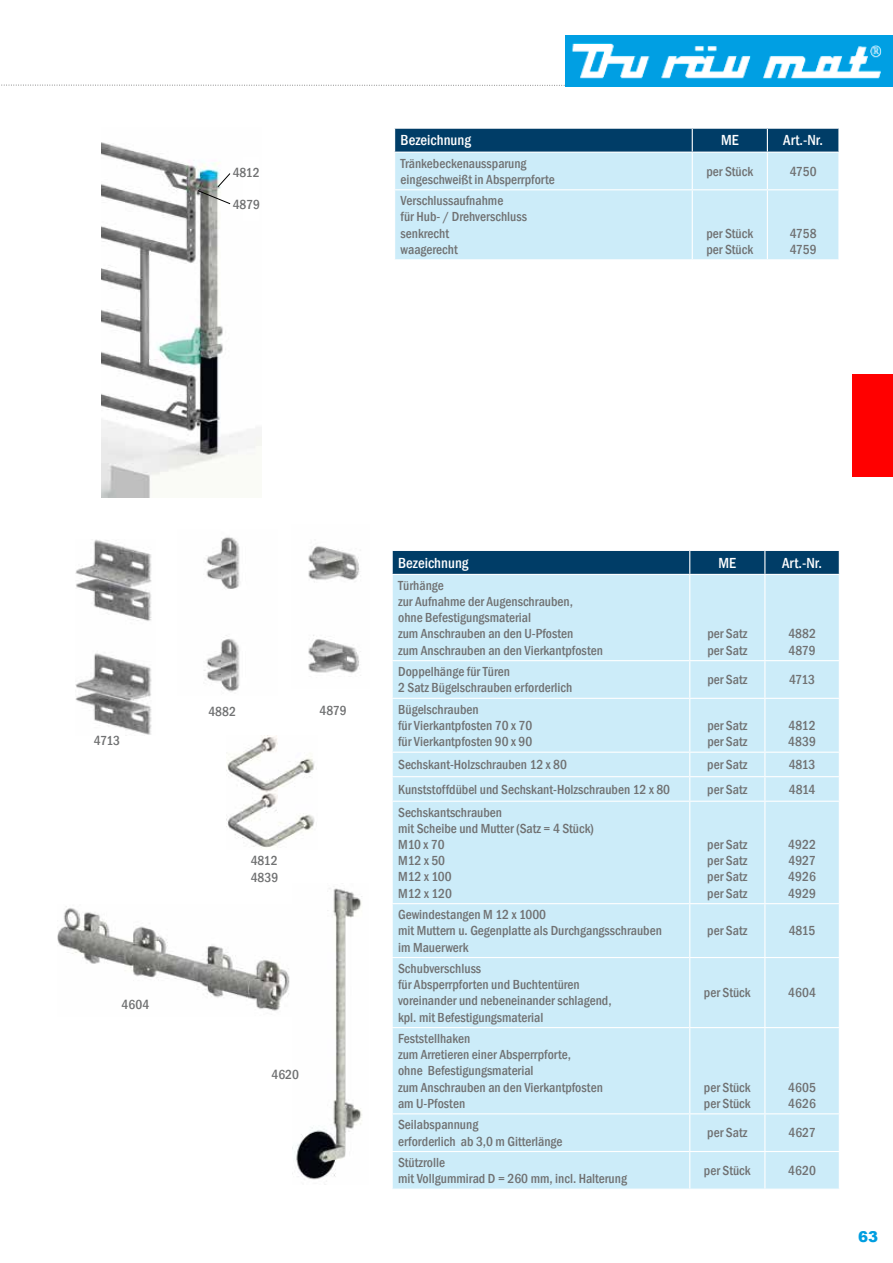
<style>
.page{position:relative;width:893px;height:1263px;background:#fff}
.page>*{position:absolute;margin:0;border:0;box-sizing:border-box;transform-origin:0 0}
.t1{font:500 condensed 15px "Franklin Gothic";color:#fff}
.t2{font:900 15px "Arial";color:#009ee0}
.t3{font:500 condensed 13.5px/16.2px "Franklin Gothic";color:#707172}
</style>
<div class="page">
<div style="left:852px;top:374px;width:41px;height:102px;background:#f00"></div>
<svg style="left:1px;top:85px;width:564px;height:1px"></svg>
<img style="left:565px;top:36px;width:328px;height:50px">
<div style="left:393px;top:575px;width:446px;height:613px;background:#ccecf9"></div>
<hr style="left:689px;top:575px;width:1px;height:85px;background:#fff">
<hr style="left:764px;top:575px;width:1px;height:85px;background:#fff">
<hr style="left:392px;top:660px;width:298px;height:1px;background:#fff">
<hr style="left:690px;top:660px;width:75px;height:1px;background:#fff">
<hr style="left:689px;top:661px;width:1px;height:37px;background:#fff">
<hr style="left:765px;top:660px;width:75px;height:1px;background:#fff">
<hr style="left:764px;top:661px;width:1px;height:37px;background:#fff">
<hr style="left:392px;top:698px;width:298px;height:1px;background:#fff">
<hr style="left:690px;top:698px;width:75px;height:1px;background:#fff">
<hr style="left:689px;top:699px;width:1px;height:53px;background:#fff">
<hr style="left:765px;top:698px;width:75px;height:1px;background:#fff">
<hr style="left:764px;top:699px;width:1px;height:53px;background:#fff">
<hr style="left:392px;top:752px;width:298px;height:1px;background:#fff">
<hr style="left:690px;top:752px;width:75px;height:1px;background:#fff">
<hr style="left:765px;top:752px;width:75px;height:1px;background:#fff">
<hr style="left:392px;top:776px;width:298px;height:1px;background:#fff">
<hr style="left:690px;top:776px;width:75px;height:1px;background:#fff">
<svg style="left:689px;top:753px;width:1px;height:48px"></svg>
<hr style="left:765px;top:776px;width:75px;height:1px;background:#fff">
<svg style="left:764px;top:753px;width:1px;height:48px"></svg>
<hr style="left:392px;top:801px;width:298px;height:1px;background:#fff">
<hr style="left:690px;top:801px;width:75px;height:1px;background:#fff">
<hr style="left:689px;top:802px;width:1px;height:101px;background:#fff">
<hr style="left:765px;top:801px;width:75px;height:1px;background:#fff">
<hr style="left:764px;top:802px;width:1px;height:101px;background:#fff">
<hr style="left:392px;top:903px;width:298px;height:1px;background:#fff">
<hr style="left:690px;top:903px;width:75px;height:1px;background:#fff">
<hr style="left:689px;top:904px;width:1px;height:53px;background:#fff">
<hr style="left:765px;top:903px;width:75px;height:1px;background:#fff">
<hr style="left:764px;top:904px;width:1px;height:53px;background:#fff">
<hr style="left:392px;top:957px;width:298px;height:1px;background:#fff">
<hr style="left:690px;top:957px;width:75px;height:1px;background:#fff">
<hr style="left:689px;top:958px;width:1px;height:69px;background:#fff">
<hr style="left:765px;top:957px;width:75px;height:1px;background:#fff">
<hr style="left:764px;top:958px;width:1px;height:69px;background:#fff">
<hr style="left:392px;top:1027px;width:298px;height:1px;background:#fff">
<hr style="left:690px;top:1027px;width:75px;height:1px;background:#fff">
<hr style="left:689px;top:1028px;width:1px;height:85px;background:#fff">
<hr style="left:765px;top:1027px;width:75px;height:1px;background:#fff">
<hr style="left:764px;top:1028px;width:1px;height:85px;background:#fff">
<hr style="left:392px;top:1113px;width:298px;height:1px;background:#fff">
<hr style="left:690px;top:1113px;width:75px;height:1px;background:#fff">
<hr style="left:689px;top:1114px;width:1px;height:37px;background:#fff">
<hr style="left:765px;top:1113px;width:75px;height:1px;background:#fff">
<hr style="left:764px;top:1114px;width:1px;height:37px;background:#fff">
<hr style="left:392px;top:1151px;width:298px;height:1px;background:#fff">
<hr style="left:690px;top:1151px;width:75px;height:1px;background:#fff">
<hr style="left:689px;top:1152px;width:1px;height:36px;background:#fff">
<hr style="left:765px;top:1151px;width:75px;height:1px;background:#fff">
<hr style="left:764px;top:1152px;width:1px;height:36px;background:#fff">
<svg style="left:392px;top:550px;width:448px;height:24px;background:#0a456d"></svg>
<hr style="left:690px;top:550px;width:75px;height:1px;background:#fff">
<hr style="left:765px;top:550px;width:75px;height:1px;background:#fff">
<svg style="left:392px;top:753px;width:1px;height:48px"></svg>
<div style="left:395px;top:153px;width:443px;height:106px;background:#ccecf9"></div>
<hr style="left:692px;top:153px;width:1px;height:36px;background:#fff">
<hr style="left:767px;top:153px;width:1px;height:36px;background:#fff">
<hr style="left:394px;top:189px;width:298px;height:1px;background:#fff">
<hr style="left:692px;top:189px;width:75px;height:1px;background:#fff">
<hr style="left:692px;top:190px;width:1px;height:69px;background:#fff">
<hr style="left:767px;top:189px;width:72px;height:1px;background:#fff">
<hr style="left:767px;top:190px;width:1px;height:69px;background:#fff">
<svg style="left:394px;top:128px;width:445px;height:24px;background:#0b466e"></svg>
<hr style="left:692px;top:128px;width:75px;height:1px;background:#fff">
<hr style="left:767px;top:128px;width:72px;height:1px;background:#fff">
<img style="left:101px;top:142px;width:160px;height:355px">
<div style="left:242px;top:156px;width:17px;height:66px;background:#fff"></div>
<svg style="left:197px;top:172px;width:34px;height:33px"></svg>
<img style="left:308px;top:546px;width:53px;height:130px">
<img style="left:227px;top:736px;width:88px;height:112px">
<img style="left:57px;top:906px;width:233px;height:105px">
<img style="left:292px;top:888px;width:70px;height:294px">
<img style="left:75px;top:540px;width:77px;height:195px">
<img style="left:204px;top:537px;width:36px;height:155px">
<p class="t3" style="left:233px;top:164px;width:28px">4812</p>
<p class="t3" style="left:233px;top:197px;width:29px">4879</p>
<p class="t1" style="left:401px;top:131px;width:72px">Bezeichnung</p>
<p class="t1" style="left:721px;top:131px;width:19px">ME</p>
<p class="t1" style="left:783px;top:131px;width:41px">Art.-Nr.</p>
<p class="t3" style="left:401px;top:155px;width:156px">Tränkebeckenaussparung eingeschweißt in Absperrpforte</p>
<p class="t3" style="left:706px;top:163px;width:48px">per Stück</p>
<p class="t3" style="left:790px;top:163px;width:28px">4750</p>
<p class="t3" style="left:401px;top:193px;width:128px">Verschlussaufnahme<br>für Hub- / Drehverschluss senkrecht<br>waagerecht</p>
<p class="t3" style="left:706px;top:225px;width:48px">per Stück per Stück</p>
<p class="t3" style="left:790px;top:225px;width:28px">4758<br>4759</p>
<p class="t3" style="left:94px;top:732px;width:28px">4713</p>
<p class="t3" style="left:122px;top:996px;width:29px">4604</p>
<p class="t3" style="left:208px;top:703px;width:29px">4882</p>
<p class="t3" style="left:320px;top:702px;width:29px">4879</p>
<p class="t3" style="left:251px;top:853px;width:29px">4812<br>4839</p>
<p class="t3" style="left:271px;top:1066px;width:29px">4620</p>
<p class="t1" style="left:398px;top:553px;width:72px">Bezeichnung</p>
<p class="t1" style="left:718px;top:553px;width:19px">ME</p>
<p class="t1" style="left:782px;top:553px;width:41px">Art.-Nr.</p>
<p class="t3" style="left:398px;top:577px;width:206px">Türhänge<br>zur Aufnahme der Augenschrauben,<br>ohne Befestigungsmaterial<br>zum Anschrauben an den U-Pfosten<br>zum Anschrauben an den Vierkantpfosten</p>
<p class="t3" style="left:707px;top:626px;width:42px">per Satz per Satz</p>
<p class="t3" style="left:788px;top:626px;width:29px">4882<br>4879</p>
<p class="t3" style="left:398px;top:663px;width:176px">Doppelhänge für Türen<br>2 Satz Bügelschrauben erforderlich</p>
<p class="t3" style="left:707px;top:671px;width:42px">per Satz</p>
<p class="t3" style="left:789px;top:671px;width:28px">4713</p>
<p class="t3" style="left:398px;top:701px;width:136px">Bügelschrauben<br>für Vierkantpfosten 70 x 70 für Vierkantpfosten 90 x 90</p>
<p class="t3" style="left:707px;top:717px;width:42px">per Satz per Satz</p>
<p class="t3" style="left:788px;top:717px;width:29px">4812<br>4839</p>
<p class="t3" style="left:398px;top:756px;width:170px">Sechskant-Holzschrauben 12 x 80</p>
<p class="t3" style="left:707px;top:756px;width:42px">per Satz</p>
<p class="t3" style="left:789px;top:756px;width:28px">4813</p>
<p class="t3" style="left:398px;top:781px;width:274px">Kunststoffdübel und Sechskant-Holzschrauben 12 x 80</p>
<p class="t3" style="left:707px;top:781px;width:42px">per Satz</p>
<p class="t3" style="left:789px;top:781px;width:28px">4814</p>
<p class="t3" style="left:398px;top:804px;width:197px">Sechskantschrauben<br>mit Scheibe und Mutter (Satz = 4 Stück)<br>M10 x 70<br>M12 x 50<br>M12 x 100<br>M12 x 120</p>
<p class="t3" style="left:707px;top:836px;width:42px;text-align:justify">per Satz per Satz per Satz per Satz</p>
<p class="t3" style="left:788px;top:836px;width:29px;text-align:justify">4922<br>4927<br>4926<br>4929</p>
<p class="t3" style="left:398px;top:906px;width:265px">Gewindestangen M 12 x 1000<br>mit Muttern u. Gegenplatte als Durchgangsschrauben im Mauerwerk</p>
<p class="t3" style="left:398px;top:960px;width:215px">Schubverschluss<br>für Absperrpforten und Buchtentüren voreinander und nebeneinander schlagend, kpl. mit Befestigungsmaterial</p>
<p class="t3" style="left:398px;top:1030px;width:206px">Feststellhaken<br>zum Arretieren einer Absperrpforte,<br>ohne Befestigungsmaterial<br>zum Anschrauben an den Vierkantpfosten am U-Pfosten</p>
<p class="t3" style="left:707px;top:923px;width:42px">per Satz</p>
<p class="t3" style="left:789px;top:923px;width:28px">4815</p>
<p class="t3" style="left:704px;top:984px;width:48px">per Stück</p>
<p class="t3" style="left:788px;top:984px;width:29px">4604</p>
<p class="t3" style="left:704px;top:1079px;width:48px">per Stück per Stück</p>
<p class="t3" style="left:788px;top:1079px;width:29px">4605<br>4626</p>
<p class="t3" style="left:398px;top:1116px;width:166px">Seilabspannung<br>erforderlich ab 3,0 m Gitterlänge</p>
<p class="t3" style="left:707px;top:1125px;width:42px">per Satz</p>
<p class="t3" style="left:788px;top:1125px;width:29px">4627</p>
<p class="t3" style="left:398px;top:1154px;width:230px">Stützrolle<br>mit Vollgummirad D = 260 mm, incl. Halterung</p>
<p class="t3" style="left:704px;top:1162px;width:48px">per Stück</p>
<p class="t3" style="left:788px;top:1162px;width:29px">4620</p>
<p class="t2" style="left:858px;top:1225px;width:22px">63</p>
</div>
